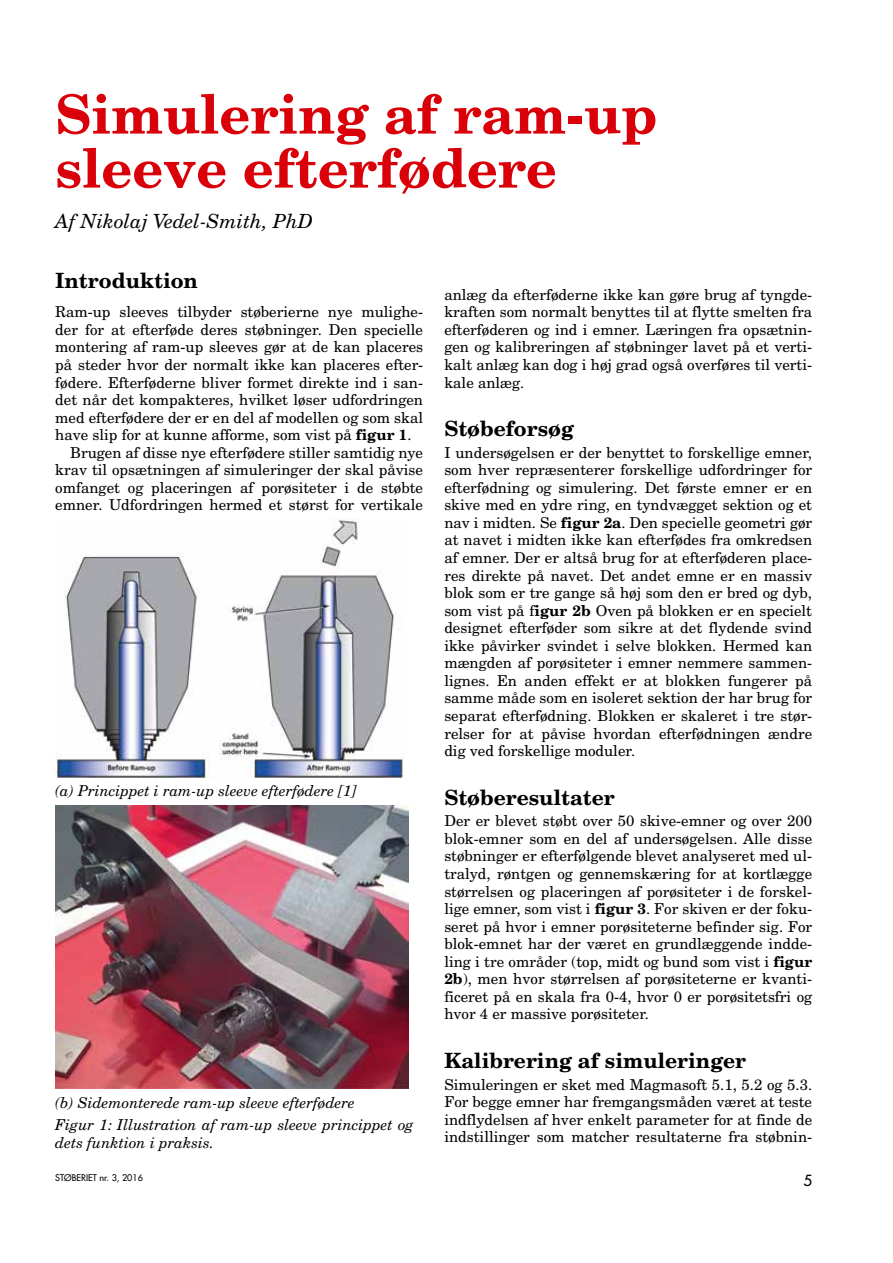
<style>
.page{position:relative;width:893px;height:1263px;background:#fff}
.page>*{position:absolute;margin:0;border:0;box-sizing:border-box;transform-origin:0 0}
.t1{font:700 54px/54px "New Century Schlbk";color:#da0009}
.t2{font:700 21px "New Century Schlbk";color:#000}
.t3{font:italic 19.5px "New Century Schlbk";color:#000}
.t4{font:15px/17.5px "New Century Schlbk";color:#000;text-align:justify}
.t5{font:italic 15px/22.4px "New Century Schlbk";color:#000}
.t6{font:15px "Futura";color:#000}
.t7{font:9px "Futura";color:#000}
.s1{font-weight:700}
</style>
<div class="page">
<img style="left:55px;top:806px;width:353px;height:283px">
<img style="left:55px;top:519px;width:348px;height:259px">
<h1 class="t1" style="left:55px;top:85px;width:603px">Simulering af ram-up sleeve efterfødere</h1>
<h3 class="t3" style="left:55px;top:209px;width:259px">Af Nikolaj Vedel-Smith, PhD</h3>
<h2 class="t2" style="left:55px;top:267px;width:144px">Introduktion</h2>
<p class="t4" style="left:55px;top:303px;width:369px">Ram-up sleeves tilbyder støberierne nye mulighe-</p>
<p class="t4" style="left:55px;top:320px;width:369px">der for at efterføde deres støbninger. Den specielle</p>
<p class="t4" style="left:55px;top:338px;width:369px">montering af ram-up sleeves gør at de kan placeres</p>
<p class="t4" style="left:55px;top:355px;width:369px">på steder hvor der normalt ikke kan placeres efter-</p>
<p class="t4" style="left:55px;top:373px;width:369px">fødere. Efterføderne bliver formet direkte ind i san-</p>
<p class="t4" style="left:55px;top:390px;width:369px">det når det kompakteres, hvilket løser udfordringen</p>
<p class="t4" style="left:55px;top:408px;width:369px">med efterfødere der er en del af modellen og som skal</p>
<p class="t4" style="left:55px;top:426px;width:358px">have slip for at kunne afforme, som vist på <span class="s1">figur 1</span>.</p>
<p class="t4" style="left:70px;top:443px;width:354px">Brugen af disse nye efterfødere stiller samtidig nye</p>
<p class="t4" style="left:55px;top:461px;width:369px">krav til opsætningen af simuleringer der skal påvise</p>
<p class="t4" style="left:55px;top:478px;width:369px">omfanget og placeringen af porøsiteter i de støbte</p>
<p class="t4" style="left:55px;top:496px;width:369px">emner. Udfordringen hermed et størst for vertikale</p>
<p class="t5" style="left:55px;top:779px;width:303px">(a) Princippet i ram-up sleeve efterfødere [1]</p>
<p class="t5" style="left:55px;top:1091px;width:360px">(b) Sidemonterede ram-up sleeve efterfødere<br>Figur 1: Illustration af ram-up sleeve princippet og</p>
<p class="t5" style="left:55px;top:1131px;width:160px">dets funktion i praksis.</p>
<p class="t4" style="left:444px;top:285px;width:369px">anlæg da efterføderne ikke kan gøre brug af tyngde&shy;kraften som normalt benyttes til at flytte smelten fra efterføderen og ind i emner. Læringen fra opsætnin&shy;gen og kalibreringen af støbninger lavet på et verti&shy;kalt anlæg kan dog i høj grad også overføres til verti&shy;kale anlæg.</p>
<h2 class="t2" style="left:444px;top:415px;width:131px">Støbeforsøg</h2>
<p class="t4" style="left:444px;top:443px;width:369px">I undersøgelsen er der benyttet to forskellige emner, som hver repræsenterer forskellige udfordringer for efterfødning og simulering. Det første emner er en skive med en ydre ring, en tyndvægget sektion og et nav i midten. Se <span class="s1">figur 2a</span>. Den specielle geometri gør at navet i midten ikke kan efterfødes fra omkredsen af emner. Der er altså brug for at efterføderen place&shy;res direkte på navet. Det andet emne er en massiv blok som er tre gange så høj som den er bred og dyb, som vist på f<span class="s1">igur 2b</span> Oven på blokken er en specielt designet efterføder som sikre at det flydende svind ikke påvirker svindet i selve blokken. Hermed kan mængden af porøsiteter i emner nemmere sammen&shy;lignes. En anden effekt er at blokken fungerer på samme måde som en isoleret sektion der har brug for separat efterfødning. Blokken er skaleret i tre stør&shy;relser for at påvise hvordan efterfødningen ændre dig ved forskellige moduler.</p>
<h2 class="t2" style="left:444px;top:783px;width:172px">Støberesultater</h2>
<p class="t4" style="left:444px;top:812px;width:369px">Der er blevet støbt over 50 skive-emner og over 200 blok-emner som en del af undersøgelsen. Alle disse støbninger er efterfølgende blevet analyseret med ul&shy;tralyd, røntgen og gennemskæring for at kortlægge størrelsen og placeringen af porøsiteter i de forskel&shy;lige emner, som vist i <span class="s1">figur 3</span>. For skiven er der foku&shy;seret på hvor i emner porøsiteterne befinder sig. For blok-emnet har der været en grundlæggende indde&shy;ling i tre områder (top, midt og bund som vist i <span class="s1">figur 2b</span>), men hvor størrelsen af porøsiteterne er kvanti&shy;ficeret på en skala fra 0-4, hvor 0 er porøsitetsfri og hvor 4 er massive porøsiteter.</p>
<h2 class="t2" style="left:444px;top:1047px;width:303px">Kalibrering af simuleringer</h2>
<p class="t4" style="left:444px;top:1075px;width:369px">Simuleringen er sket med Magmasoft 5.1, 5.2 og 5.3.<br>For begge emner har fremgangsmåden været at teste indflydelsen af hver enkelt parameter for at finde de indstillinger som matcher resultaterne fra støbnin-</p>
<p class="t7" style="left:55px;top:1171px;width:89px">STØBERIET nr. 3, 2016</p>
<p class="t6" style="left:803px;top:1170px;width:10px">5</p>
</div>
